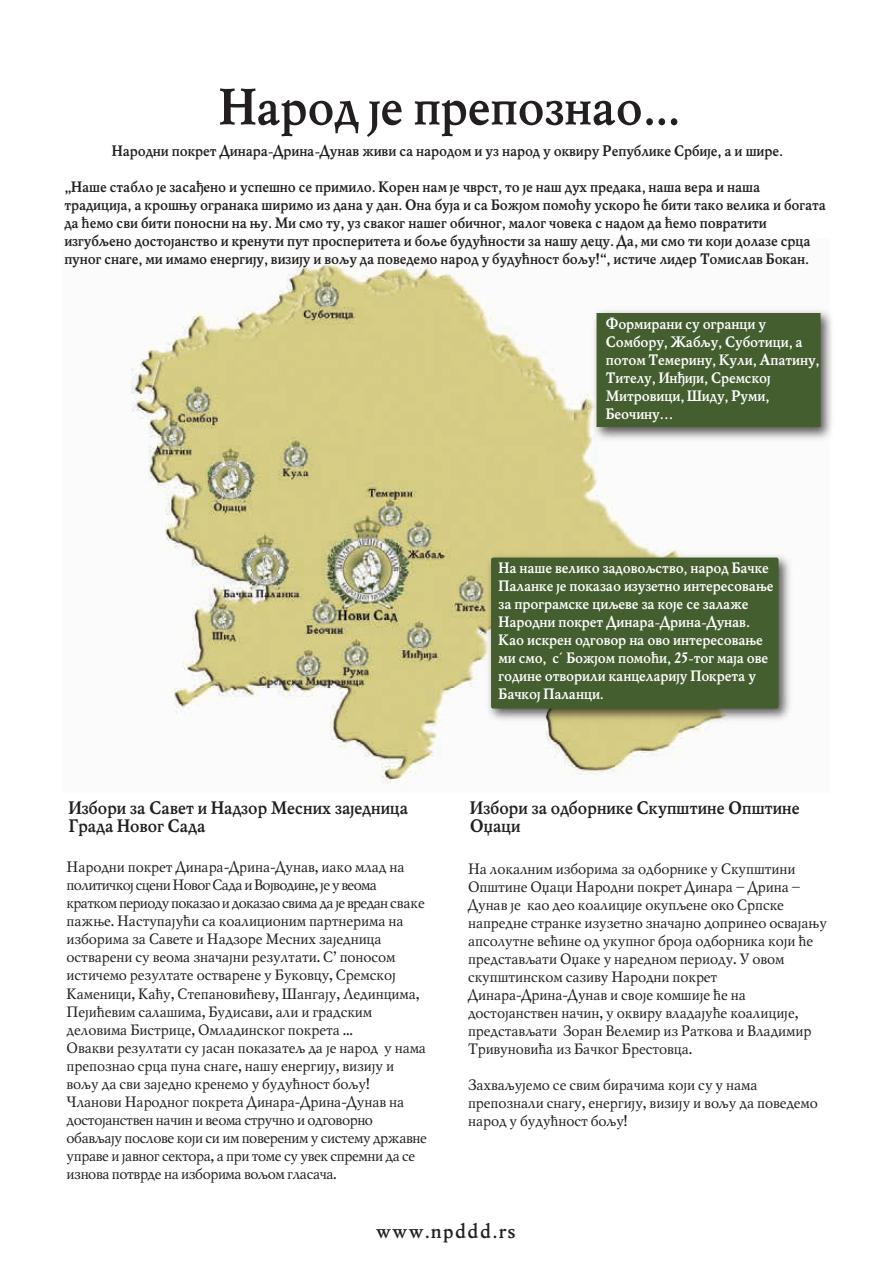
<style>
.page{position:relative;width:893px;height:1263px;background:#fff}
.page>*{position:absolute;margin:0;border:0;box-sizing:border-box;transform-origin:0 0}
.t1{font:51px "NK114";letter-spacing:-.03em;color:#231f20}
.t2{font:19.5px "NK114";letter-spacing:.05em;color:#231f20}
.t3{font:18px/18px "NK114";letter-spacing:-.03em;color:#231f20}
.t4{font:15px/18px "NK112";letter-spacing:-.03em;color:#231f20}
.t5{font:15px/18px "NK114";letter-spacing:-.03em;color:#231f20}
.t6{font:15px/18px "NK114";letter-spacing:-.03em;color:#fff}
.s1{font-family:"Myriad Pro"}
</style>
<div class="page">
<img style="left:131px;top:255px;width:571px;height:530px">
<img style="left:588px;top:304px;width:244px;height:140px">
<div style="left:597px;top:313px;width:223px;height:114px;background:#455e2f"></div>
<img style="left:482px;top:549px;width:309px;height:177px">
<div style="left:491px;top:557px;width:287px;height:151px;background:#455e2f;border-radius:2px"></div>
<h1 class="t1" style="left:216px;top:79px;width:463px">Народ је препознао...</h1>
<p class="t5" style="left:111px;top:142px;width:673px">Народни покрет Динара-Дрина-Дунав живи са народом и уз народ у оквиру Републике Србије, а и шире.</p>
<p class="t5" style="left:63px;top:178px;width:764px">„Наше стабло је засађено и успешно се примило. Корен нам је чврст, то је наш дух предака, наша вера и наша традиција, а крошњу огранака ширимо из дана у дан. Она буја и са Божјом помоћу ускоро ће бити тако велика и богата да ћемо сви бити поносни на њу. Ми смо ту, уз сваког нашег обичног, малог човека с надом да ћемо повратити изгубљено достојанство и кренути пут просперитета и боље будућности за нашу децу. Да, ми смо ти који долазе срца пуног снаге, ми имамо енергију, визију и вољу да поведемо народ у будућност бољу!“, истиче лидер Томислав Бокан.</p>
<p class="t6" style="left:605px;top:315px;width:216px">Формирани су огранци у<br>Сомбору, Жабљу, Суботици, а потом Темерину, Кули, Апатину,<br>Тителу, Инђији, Сремској<br>Митровици, Шиду, Руми,<br>Беочину…</p>
<p class="t3" style="left:67px;top:799px;width:342px">Избори за Савет и Надзор Месних заједница<br>Града Новог Сада</p>
<p class="t4" style="left:66px;top:859px;width:362px">Народни покрет Динара-Дрина-Дунав, иако млад на политичкој сцени Новог Сада и Војводине, је у веома кратком периоду показао и доказао свима да је вредан сваке пажње. Наступајући са коалиционим партнерима на изборима за Савете и Надзоре Месних заједница остварени су веома значајни резултати. С’ поносом истичемо резултате остварене у Буковцу, Сремској Каменици, Каћу, Степановићеву, Шангају, Лединцима, Пејићевим салашима, Будисави, али и градским деловима Бистрице, Омладинског покрета ...<br>Овакви резултати су јасан показатељ да је народ у нама препознао срца пуна снаге, нашу енергију, визију и вољу да сви заједно кренемо у будућност бољу!<br>Чланови Народног покрета Динара-Дрина-Дунав на достојанствен начин и веома стручно и одговорно обављају послове који си им повереним у систему државне управе и јавног сектора, а при томе су увек спремни да се изнова потврде на изборима вољом гласача.</p>
<p class="t6" style="left:498px;top:559px;width:277px">На наше велико задовољство, народ Бачке Паланке је показао изузетно интересовање за програмске циљеве за које се залаже Народни покрет Динара-Дрина-Дунав.<br>Као искрен одговор на ово интересовање ми смо, с<span class="s1">´</span> Божјом помоћи, 25-тог маја ове године отворили канцеларију Покрета у Бачкој Паланци.</p>
<p class="t3" style="left:469px;top:799px;width:332px">Избори за одборнике Скупштине Општине<br>Оџаци</p>
<p class="t4" style="left:467px;top:860px;width:361px">На локалним изборима за одборнике у Скупштини Општине Оџаци Народни покрет Динара – Дрина – Дунав је као део коалиције окупљене око Српске напредне странке изузетно значајно допринео освајању апсолутне већине од укупног броја одборника који ће представљати Оџаке у наредном периоду. У овом скупштинском сазиву Народни покрет Динара-Дрина-Дунав и своје комшије ће на достојанствен начин, у оквиру владајуће коалиције, представљати Зоран Велемир из Раткова и Владимир Тривуновића из Бачког Брестовца.</p>
<p class="t4" style="left:467px;top:1076px;width:352px">Захваљујемо се свим бирачима који су у нама препознали снагу, енергију, визију и вољу да поведемо народ у будућност бољу!</p>
<h2 class="t2" style="left:375px;top:1220px;width:142px">www.npddd.rs</h2>
</div>
